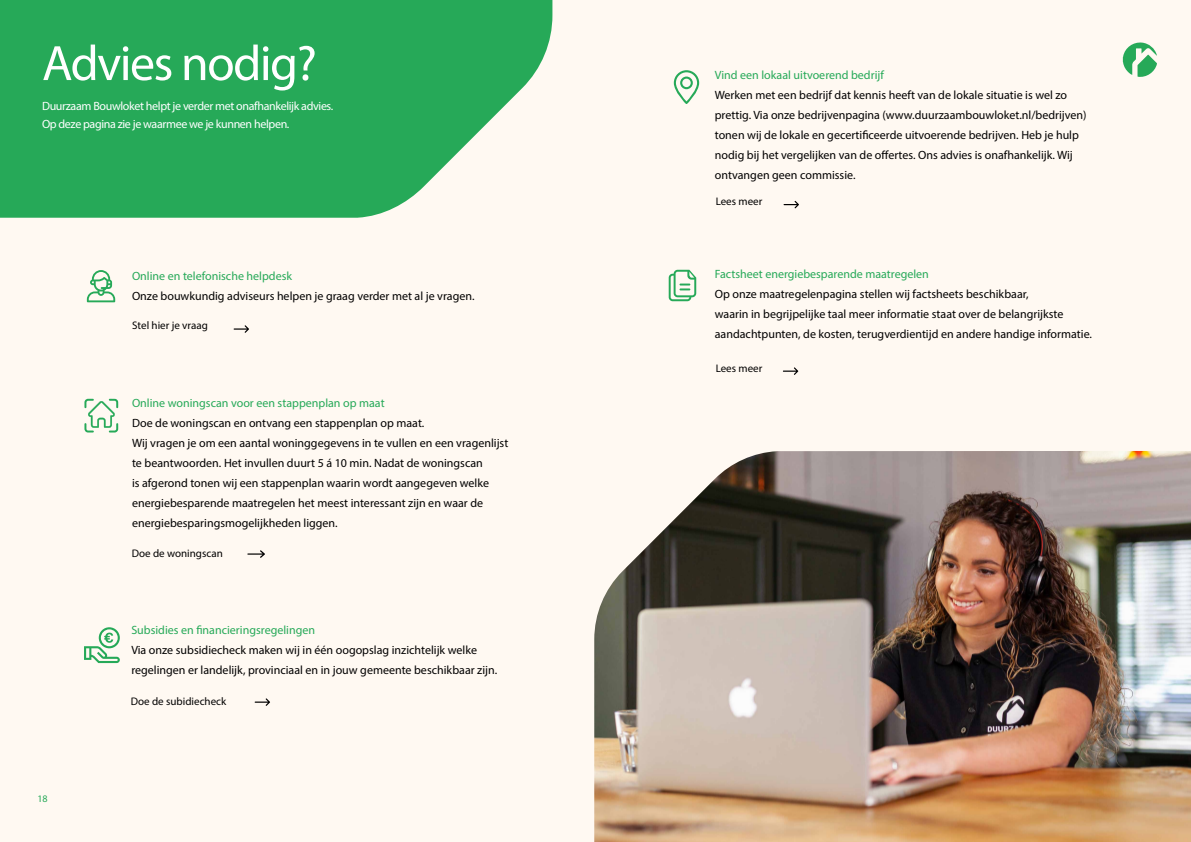
<style>
.page{position:relative;width:1191px;height:842px;background:#fff9f2}
.page>*{position:absolute;margin:0;border:0;box-sizing:border-box;transform-origin:0 0}
.t1{font:50px "Myriad Pro";letter-spacing:-.03em;color:#fff}
.t2{font:12px/20px "Myriad Pro";color:#000}
.t3{font:12px "Myriad Pro";color:#26a958}
.t4{font:12px/18px "Myriad Pro";letter-spacing:-.03em;color:#fff}
.t5{font:11px "Myriad Pro";color:#000}
.t6{font:10px "Myriad Pro";color:#26a958}
</style>
<div class="page">
<svg style="left:1122px;top:42px;width:35px;height:35px"></svg>
<svg style="left:234px;top:325px;width:15px;height:8px"></svg>
<svg style="left:87px;top:270px;width:28px;height:32px"></svg>
<svg style="left:247px;top:550px;width:18px;height:8px"></svg>
<svg style="left:84px;top:399px;width:34px;height:33px"></svg>
<svg style="left:255px;top:698px;width:15px;height:8px"></svg>
<svg style="left:84px;top:627px;width:36px;height:36px"></svg>
<svg style="left:783px;top:201px;width:16px;height:7px"></svg>
<svg style="left:783px;top:367px;width:15px;height:8px"></svg>
<svg style="left:668px;top:270px;width:28px;height:31px"></svg>
<svg style="left:674px;top:70px;width:25px;height:34px"></svg>
<svg style="left:0;top:0;width:552px;height:218px;background:#3db168"></svg>
<img style="left:594px;top:451px;width:597px;height:391px">
<h1 class="t1" style="left:42px;top:32px;width:276px">Advies nodig?</h1>
<p class="t4" style="left:42px;top:97px;width:293px">Duurzaam Bouwloket helpt je verder met onafhankelijk advies.<br>Op deze pagina zie je waarmee we je kunnen helpen.</p>
<p class="t3" style="left:132px;top:269px;width:161px">Online en telefonische helpdesk</p>
<p class="t2" style="left:132px;top:286px;width:344px">Onze bouwkundig adviseurs helpen je graag verder met al je vragen.</p>
<p class="t5" style="left:132px;top:319px;width:77px">Stel hier je vraag</p>
<p class="t3" style="left:132px;top:396px;width:254px">Online woningscan voor een stappenplan op maat</p>
<p class="t2" style="left:132px;top:413px;width:378px">Doe de woningscan en ontvang een stappenplan op maat.<br>Wij vragen je om een aantal woninggegevens in te vullen en een vragenlijst te beantwoorden. Het invullen duurt 5 á 10 min. Nadat de woningscan<br>is afgerond tonen wij een stappenplan waarin wordt aangegeven welke energiebesparende maatregelen het meest interessant zijn en waar de energiebesparingsmogelijkheden liggen.</p>
<p class="t5" style="left:132px;top:546px;width:92px">Doe de woningscan</p>
<p class="t6" style="left:38px;top:792px;width:11px">18</p>
<p class="t3" style="left:131px;top:622px;width:185px">Subsidies en financieringsregelingen</p>
<p class="t2" style="left:131px;top:640px;width:367px">Via onze subsidiecheck maken wij in één oogopslag inzichtelijk welke regelingen er landelijk, provinciaal en in jouw gemeente beschikbaar zijn.</p>
<p class="t5" style="left:131px;top:694px;width:97px">Doe de subidiecheck</p>
<p class="t3" style="left:715px;top:68px;width:171px">Vind een lokaal uitvoerend bedrijf</p>
<p class="t2" style="left:715px;top:85px;width:373px">Werken met een bedrijf dat kennis heeft van de lokale situatie is wel zo prettig. Via onze bedrijvenpagina (www.duurzaambouwloket.nl/bedrijven) tonen wij de lokale en gecertificeerde uitvoerende bedrijven. Heb je hulp nodig bij het vergelijken van de offertes. Ons advies is onafhankelijk. Wij ontvangen geen commissie.</p>
<p class="t5" style="left:715px;top:195px;width:48px">Lees meer</p>
<p class="t3" style="left:715px;top:266px;width:216px">Factsheet energiebesparende maatregelen</p>
<p class="t2" style="left:715px;top:284px;width:379px">Op onze maatregelenpagina stellen wij factsheets beschikbaar,<br>waarin in begrijpelijke taal meer informatie staat over de belangrijkste aandachtpunten, de kosten, terugverdientijd en andere handige informatie.</p>
<p class="t5" style="left:715px;top:361px;width:48px">Lees meer</p>
</div>
